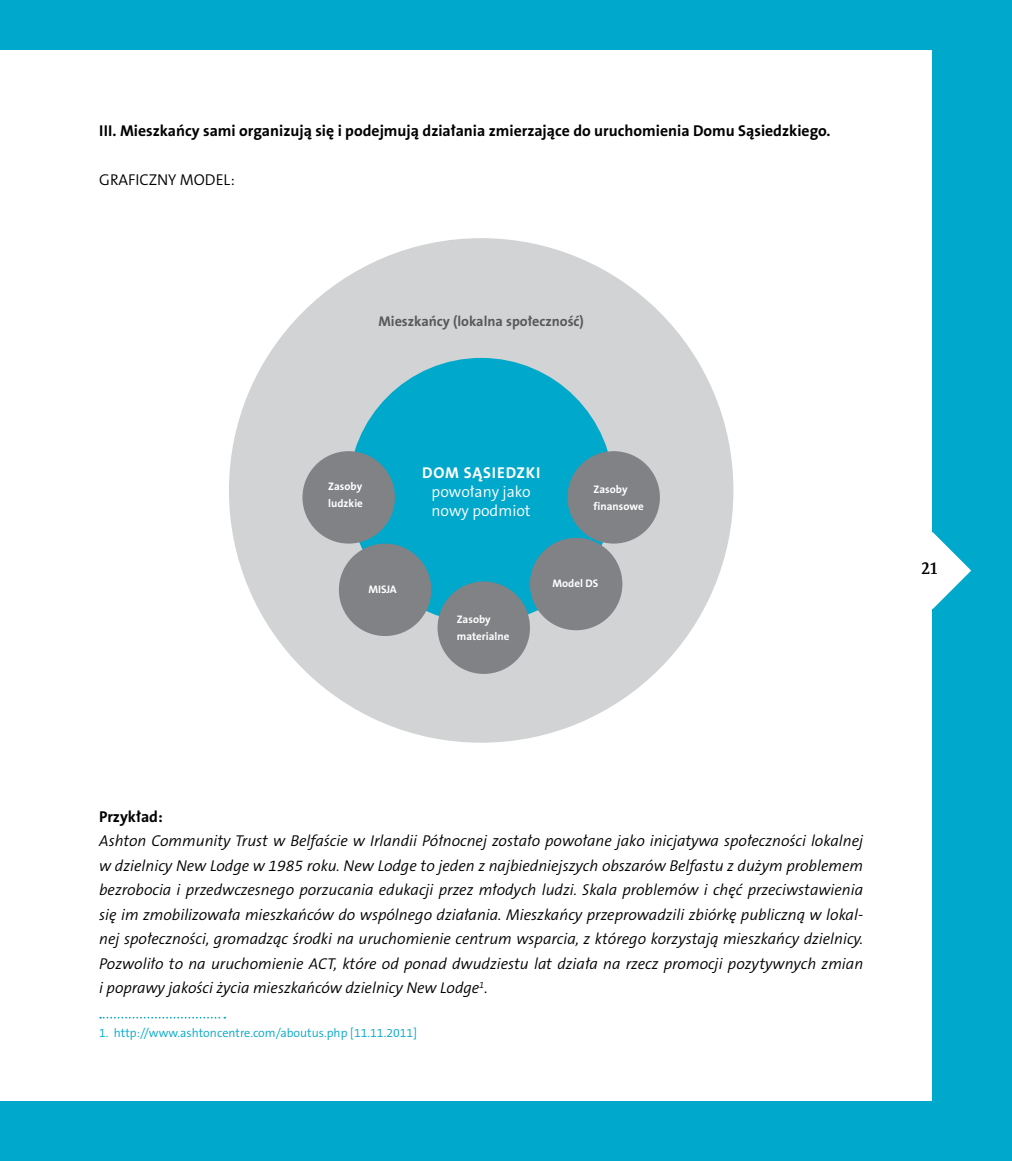
<style>
.page{position:relative;width:1012px;height:1161px;background:#fff}
.page>*{position:absolute;margin:0;border:0;box-sizing:border-box;transform-origin:0 0}
.t1{font:700 17.5px "Scala Offc Pro";color:#000}
.t2{font:italic 300 15.75px/24.5px "The Sans CE B4";color:#000;text-align:justify}
.t3{font:700 15.75px "The Sans CE B7";color:#000}
.t4{font:300 15.75px/19.2px "The Sans CE B4";color:#fff}
.t5{font:300 15.75px "The Sans CE B4";color:#000}
.t6{font:700 15.75px "The Sans CE B7";color:#fff}
.t7{font:700 14.17px "The Sans CE B7";color:#58595b}
.t8{font:300 12.25px "The Sans CE B4";color:#00a8cb}
.t9{font:700 11.03px/17.3px "The Sans CE B7";color:#fff}
</style>
<div class="page">
<div style="left:0;top:0;width:1012px;height:50px;background:#00a8cb"></div>
<div style="left:0;top:1101px;width:1012px;height:60px;background:#00a8cb"></div>
<div style="left:933px;top:0;width:79px;height:1161px;background:#00a8cb"></div>
<svg style="left:932px;top:532px;width:39px;height:77px"></svg>
<svg style="left:100px;top:1017px;width:125px;height:1px"></svg>
<div style="left:229px;top:238px;width:504px;height:505px;background:#d1d3d4;border-radius:50%"></div>
<div style="left:349px;top:358px;width:265px;height:265px;background:#00a8cb;border-radius:50%"></div>
<div style="left:438px;top:581px;width:92px;height:93px;background:#808285;border-radius:50%"></div>
<div style="left:339px;top:544px;width:92px;height:92px;background:#808285;border-radius:50%"></div>
<div style="left:530px;top:538px;width:92px;height:92px;background:#808285;border-radius:50%"></div>
<div style="left:302px;top:451px;width:93px;height:93px;background:#808285;border-radius:50%"></div>
<div style="left:567px;top:451px;width:93px;height:93px;background:#808285;border-radius:50%"></div>
<p class="t3" style="left:99px;top:121px;width:733px">III. Mieszkańcy sami organizują się i podejmują działania zmierzające do uruchomienia Domu Sąsiedzkiego.</p>
<p class="t5" style="left:99px;top:171px;width:137px">GRAFICZNY MODEL:</p>
<p class="t7" style="left:378px;top:313px;width:207px">Mieszkańcy (lokalna społeczność)</p>
<p class="t9" style="left:328px;top:478px;width:36px">Zasoby ludzkie</p>
<p class="t6" style="left:422px;top:463px;width:60px">Dom Sąsiedzki</p>
<p class="t4" style="left:431px;top:483px;width:101px">powołany jako nowy podmiot</p>
<p class="t9" style="left:594px;top:481px;width:52px">Zasoby finansowe</p>
<p class="t9" style="left:368px;top:581px;width:30px">MISJA</p>
<p class="t9" style="left:457px;top:611px;width:54px">Zasoby materialne</p>
<p class="t9" style="left:553px;top:575px;width:47px">Model DS</p>
<p class="t1" style="left:921px;top:559px;width:19px">21</p>
<p class="t3" style="left:99px;top:807px;width:65px">Przykład:</p>
<p class="t2" style="left:99px;top:829px;width:766px">Ashton Community Trust w Belfaście w Irlandii Północnej zostało powołane jako inicjatywa społeczności lokalnej w dzielnicy New Lodge w 1985 roku. New Lodge to jeden z najbiedniejszych obszarów Belfastu z dużym problemem bezrobocia i przedwczesnego porzucania edukacji przez młodych ludzi. Skala problemów i chęć przeciwstawienia się im zmobilizowała mieszkańców do wspólnego działania. Mieszkańcy przeprowadzili zbiórkę publiczną w lokal&shy;nej społeczności, gromadząc środki na uruchomienie centrum wsparcia, z którego korzystają mieszkańcy dzielnicy.<br>Pozwoliło to na uruchomienie ACT, które od ponad dwudziestu lat działa na rzecz promocji pozytywnych zmian i poprawy jakości życia mieszkańców dzielnicy New Lodge<sup>1</sup>.</p>
<p class="t8" style="left:99px;top:1026px;width:319px">1. http://www.ashtoncentre.com/aboutus.php [11.11.2011]</p>
</div>
